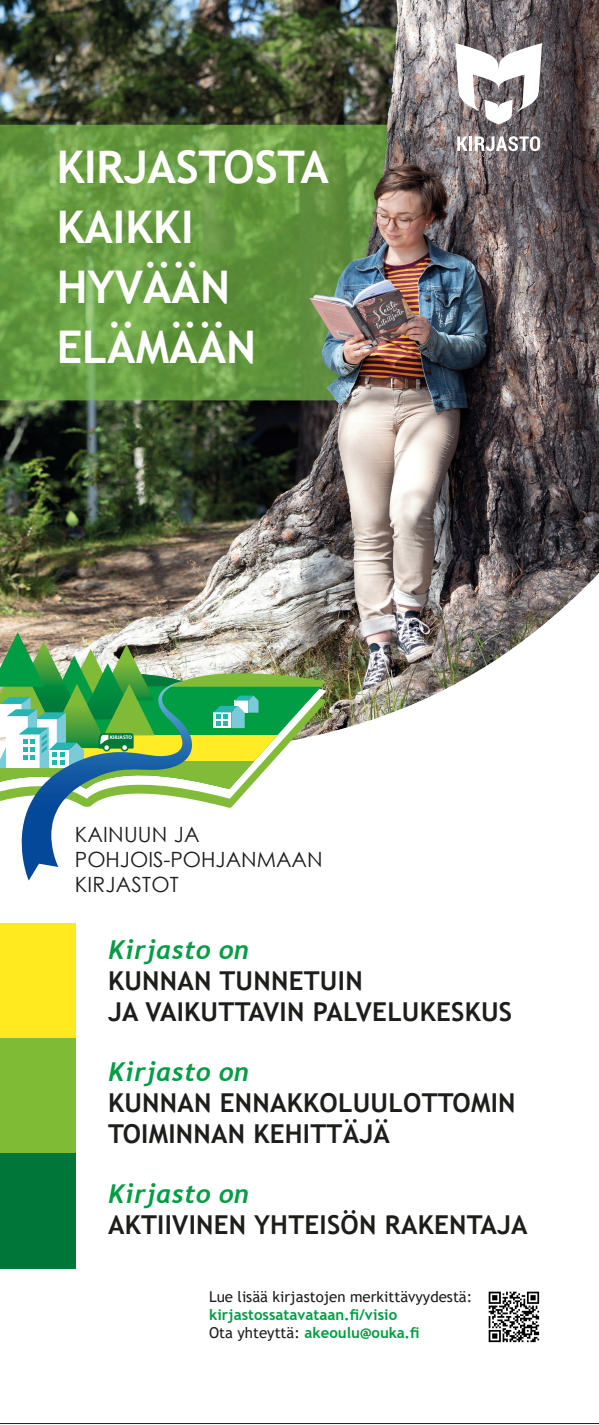
<style>
.page{position:relative;width:599px;height:1425px;background:#fff}
.page>*{position:absolute;margin:0;border:0;box-sizing:border-box;transform-origin:0 0}
.t1{font:700 45px/60px "Trebuchet MS";color:#fff}
.t2{font:700 26px/31.2px "Trebuchet MS";letter-spacing:.01em;color:#1d1d1b}
.t3{font:italic 700 26px "Trebuchet";letter-spacing:.01em;color:#009d43}
.t4{font:21px/25.2px "Century Gothic";letter-spacing:.005em;color:#1d1d1b}
.t5{font:700 15px/18px "Trebuchet MS";color:#009d42}
.t6{font:15px "Trebuchet MS";color:#1d1d1b}
.t7{font:700 5.22px "Myriad Pro";color:#fff}
.s1{font-weight:400;color:#1d1d1b}
</style>
<div class="page">
<img style="left:0;top:0;width:599px;height:571px">
<svg style="left:455px;top:43px;width:87px;height:81px"></svg>
<svg style="left:457px;top:136px;width:10px;height:15px"></svg>
<hr style="left:469px;top:136px;width:3px;height:15px;background:#fff">
<svg style="left:475px;top:136px;width:65px;height:15px"></svg>
<img style="left:0;top:571px;width:599px;height:310px">
<svg style="left:0;top:632px;width:326px;height:248px"></svg>
<div style="left:0;top:923px;width:75px;height:115px;background:#ffea20"></div>
<div style="left:0;top:1037px;width:75px;height:116px;background:#80bb36"></div>
<div style="left:0;top:1153px;width:75px;height:115px;background:#007738"></div>
<hr style="left:0;top:1423px;width:599px;height:1px;background:#1d1d1b">
<img style="left:488px;top:1291px;width:52px;height:52px">
<h1 class="t1" style="left:57px;top:137px;width:274px">KIRJASTOSTA<br>KAIKKI<br>HYVÄÄN<br>ELÄMÄÄN</h1>
<p class="t7" style="left:110px;top:733px;width:24px">KIRJASTO</p>
<p class="t4" style="left:75px;top:821px;width:249px">KAINUUN JA<br>POHJOIS-POHJANMAAN<br>KIRJASTOT</p>
<p class="t3" style="left:108px;top:932px;width:142px">Kirjasto on</p>
<p class="t2" style="left:108px;top:964px;width:406px">KUNNAN TUNNETUIN<br>JA VAIKUTTAVIN PALVELUKESKUS</p>
<p class="t3" style="left:108px;top:1054px;width:142px">Kirjasto on</p>
<p class="t2" style="left:108px;top:1086px;width:409px">KUNNAN ENNAKKOLUULOTTOMIN<br>TOIMINNAN KEHITTÄJÄ</p>
<p class="t3" style="left:108px;top:1176px;width:142px">Kirjasto on</p>
<p class="t2" style="left:108px;top:1208px;width:421px">AKTIIVINEN YHTEISÖN RAKENTAJA</p>
<p class="t6" style="left:209px;top:1287px;width:265px">Lue lisää kirjastojen merkittävyydestä:</p>
<p class="t5" style="left:209px;top:1305px;width:212px">kirjastossatavataan.fi/visio<br><span class="s1">Ota yhteyttä:</span> akeoulu@ouka.fi</p>
</div>
